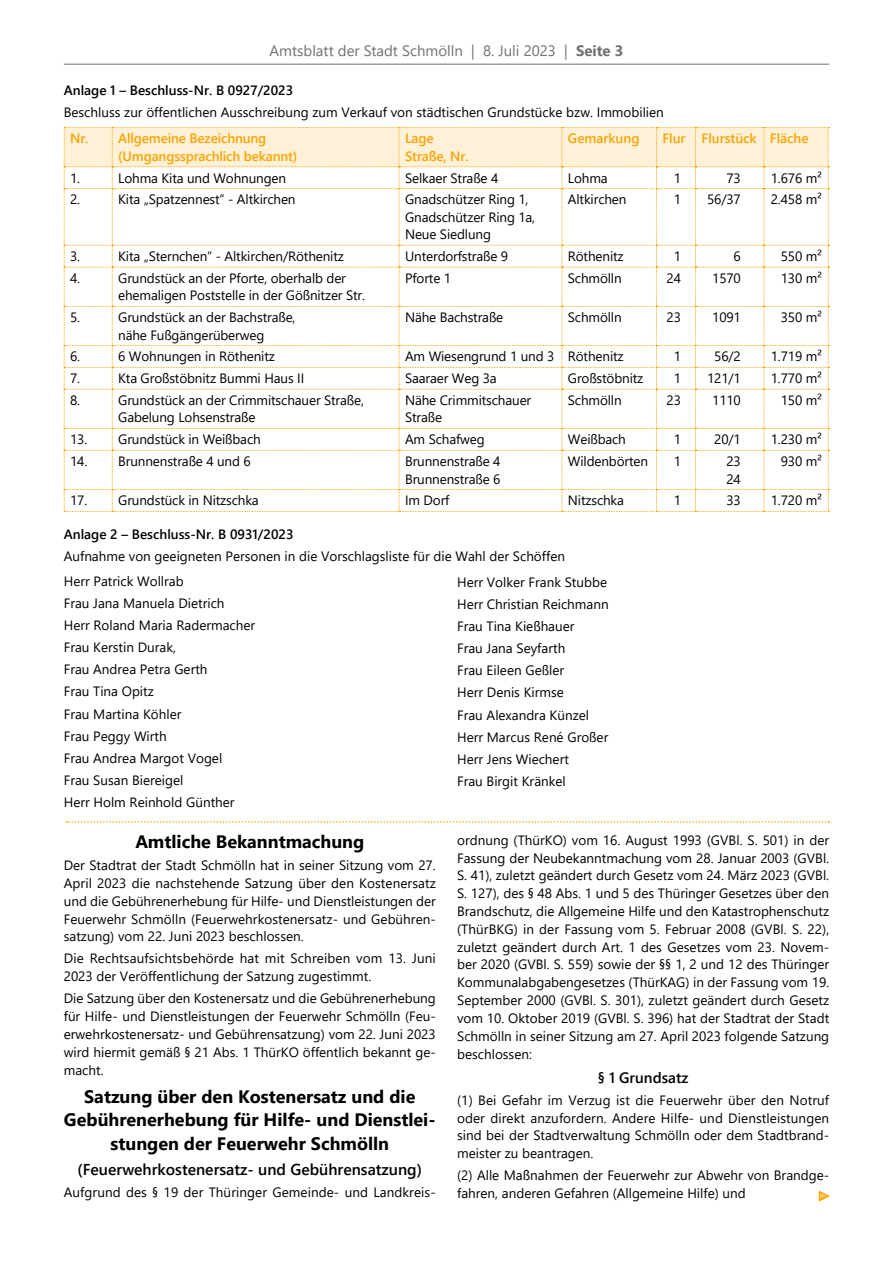
<style>
.page{position:relative;width:893px;height:1263px;background:#fff}
.page>*{position:absolute;margin:0;border:0;box-sizing:border-box;transform-origin:0 0}
.t1{font:700 18px/23.7px "Segoe UI";color:#000;text-align:center}
.t2{font:600 15.75px "Segoe UI";color:#000}
.t3{font:15px "Segoe UI";color:#707173}
.t4{font:600 15px "Segoe UI";color:#000}
.t5{font:13.5px/17.9px "Segoe UI";color:#000}
.t6{font:600 13.5px/17.4px "Segoe UI";letter-spacing:-.01em;color:#faa401}
.t7{font:600 13.5px "Segoe UI";color:#000}
.t8{font:9px "Arial Narrow";color:#fcc867}
.s1{font-weight:700}
</style>
<div class="page">
<hr style="left:64px;top:64px;width:765px;height:1px;background:#707173">
<svg style="left:66px;top:821px;width:763px;height:1px"></svg>
<svg style="left:818px;top:1190px;width:12px;height:12px"></svg>
<svg style="left:64px;top:127px;width:765px;height:385px"></svg>
<p class="t3" style="left:269px;top:36px;width:343px">Amtsblatt der Stadt Schmölln | 8. Juli 2023 | <span class="s1">Seite</span></p>
<p class="t7" style="left:64px;top:77px;width:231px">Anlage 1 – Beschluss-Nr. B 0927/2023</p>
<p class="t5" style="left:64px;top:102px;width:602px">Beschluss zur öffentlichen Ausschreibung zum Verkauf von städtischen Grundstücke bzw. Immobilien</p>
<p class="t6" style="left:118px;top:129px;width:181px;text-indent:-48px">Nr. Allgemeine Bezeichnung (Umgangssprachlich bekannt)</p>
<p class="t6" style="left:405px;top:129px;width:65px">Lage<br>Straße, Nr.</p>
<p class="t6" style="left:568px;top:129px;width:73px">Gemarkung</p>
<p class="t6" style="left:662px;top:129px;width:148px">Flur Flurstück Fläche</p>
<p class="t5" style="left:70px;top:168px;width:12px">1.</p>
<p class="t5" style="left:118px;top:168px;width:169px">Lohma Kita und Wohnungen</p>
<p class="t5" style="left:405px;top:168px;width:95px">Selkaer Straße 4</p>
<p class="t5" style="left:568px;top:168px;width:41px">Lohma</p>
<p class="t5" style="left:674px;top:168px;width:9px">1</p>
<p class="t5" style="left:726px;top:168px;width:16px">73</p>
<p class="t5" style="left:771px;top:168px;width:53px">1.676 m²</p>
<p class="t5" style="left:70px;top:190px;width:12px">2.</p>
<p class="t5" style="left:118px;top:190px;width:179px">Kita „Spatzennest“ - Altkirchen</p>
<p class="t5" style="left:405px;top:190px;width:132px;line-height:17.4px">Gnadschützer Ring 1,<br>Gnadschützer Ring 1a,<br>Neue Siedlung</p>
<p class="t5" style="left:568px;top:190px;width:60px">Altkirchen</p>
<p class="t5" style="left:674px;top:190px;width:9px">1</p>
<p class="t5" style="left:707px;top:190px;width:35px">56/37</p>
<p class="t5" style="left:771px;top:190px;width:53px">2.458 m²</p>
<p class="t5" style="left:70px;top:246px;width:12px">3.</p>
<p class="t5" style="left:118px;top:246px;width:227px">Kita „Sternchen“ - Altkirchen/Röthenitz</p>
<p class="t5" style="left:405px;top:246px;width:105px">Unterdorfstraße 9</p>
<p class="t5" style="left:568px;top:246px;width:57px">Röthenitz</p>
<p class="t5" style="left:674px;top:246px;width:9px">1</p>
<p class="t5" style="left:734px;top:246px;width:9px">6</p>
<p class="t5" style="left:781px;top:246px;width:43px">550 m²</p>
<p class="t5" style="left:70px;top:268px;width:12px">4.</p>
<p class="t5" style="left:118px;top:268px;width:248px;line-height:17.4px">Grundstück an der Pforte, oberhalb der ehemaligen Poststelle in der Gößnitzer Str.</p>
<p class="t5" style="left:405px;top:268px;width:48px">Pforte 1</p>
<p class="t5" style="left:568px;top:268px;width:55px">Schmölln</p>
<p class="t5" style="left:667px;top:268px;width:16px">24</p>
<p class="t5" style="left:712px;top:268px;width:30px">1570</p>
<p class="t5" style="left:781px;top:268px;width:43px">130 m²</p>
<p class="t5" style="left:70px;top:307px;width:12px">5.</p>
<p class="t5" style="left:118px;top:307px;width:179px;line-height:17.4px">Grundstück an der Bachstraße, nähe Fußgängerüberweg</p>
<p class="t5" style="left:405px;top:307px;width:100px">Nähe Bachstraße</p>
<p class="t5" style="left:568px;top:307px;width:55px">Schmölln</p>
<p class="t5" style="left:667px;top:307px;width:16px">23</p>
<p class="t5" style="left:712px;top:307px;width:30px">1091</p>
<p class="t5" style="left:781px;top:307px;width:43px">350 m²</p>
<p class="t5" style="left:70px;top:346px;width:12px">6.</p>
<p class="t5" style="left:118px;top:346px;width:158px">6 Wohnungen in Röthenitz</p>
<p class="t5" style="left:405px;top:346px;width:220px">Am Wiesengrund 1 und 3 Röthenitz</p>
<p class="t5" style="left:674px;top:346px;width:9px">1</p>
<p class="t5" style="left:714px;top:346px;width:28px">56/2</p>
<p class="t5" style="left:771px;top:346px;width:53px">1.719 m²</p>
<p class="t5" style="left:70px;top:368px;width:12px">7.</p>
<p class="t5" style="left:118px;top:368px;width:188px">Kta Großstöbnitz Bummi Haus II</p>
<p class="t5" style="left:405px;top:368px;width:93px">Saaraer Weg 3a</p>
<p class="t5" style="left:568px;top:368px;width:77px">Großstöbnitz</p>
<p class="t5" style="left:674px;top:368px;width:9px">1</p>
<p class="t5" style="left:707px;top:368px;width:35px">121/1</p>
<p class="t5" style="left:771px;top:368px;width:53px">1.770 m²</p>
<p class="t5" style="left:70px;top:390px;width:12px">8.</p>
<p class="t5" style="left:118px;top:390px;width:247px;line-height:17.4px">Grundstück an der Crimmitschauer Straße,<br>Gabelung Lohsenstraße</p>
<p class="t5" style="left:405px;top:390px;width:128px;line-height:17.4px">Nähe Crimmitschauer<br>Straße</p>
<p class="t5" style="left:568px;top:390px;width:55px">Schmölln</p>
<p class="t5" style="left:667px;top:390px;width:16px">23</p>
<p class="t5" style="left:712px;top:390px;width:30px">1110</p>
<p class="t5" style="left:781px;top:390px;width:43px">150 m²</p>
<p class="t5" style="left:70px;top:429px;width:192px">13. Grundstück in Weißbach</p>
<p class="t5" style="left:405px;top:429px;width:81px">Am Schafweg</p>
<p class="t5" style="left:568px;top:429px;width:60px">Weißbach</p>
<p class="t5" style="left:674px;top:429px;width:9px">1</p>
<p class="t5" style="left:714px;top:429px;width:28px">20/1</p>
<p class="t5" style="left:771px;top:429px;width:53px">1.230 m²</p>
<p class="t5" style="left:70px;top:451px;width:182px">14. Brunnenstraße 4 und 6</p>
<p class="t5" style="left:405px;top:451px;width:97px;line-height:17.4px">Brunnenstraße 4<br>Brunnenstraße 6</p>
<p class="t5" style="left:568px;top:451px;width:82px">Wildenbörten</p>
<p class="t5" style="left:674px;top:451px;width:9px">1</p>
<p class="t5" style="left:726px;top:451px;width:16px;line-height:17.4px">23<br>24</p>
<p class="t5" style="left:781px;top:451px;width:43px">930 m²</p>
<p class="t5" style="left:70px;top:490px;width:190px">17. Grundstück in Nitzschka</p>
<p class="t5" style="left:405px;top:490px;width:46px">Im Dorf</p>
<p class="t5" style="left:568px;top:490px;width:58px">Nitzschka</p>
<p class="t5" style="left:674px;top:490px;width:9px">1</p>
<p class="t5" style="left:726px;top:490px;width:16px">33</p>
<p class="t5" style="left:771px;top:490px;width:53px">1.720 m²</p>
<p class="t7" style="left:64px;top:522px;width:231px">Anlage 2 – Beschluss-Nr. B 0931/2023</p>
<p class="t5" style="left:64px;top:543px;width:503px;line-height:24.8px">Aufnahme von geeigneten Personen in die Vorschlagsliste für die Wahl der Schöffen<br>Herr Patrick Wollrab</p>
<p class="t5" style="left:64px;top:591px;width:193px;line-height:22px">Frau Jana Manuela Dietrich<br>Herr Roland Maria Radermacher<br>Frau Kerstin Durak,<br>Frau Andrea Petra Gerth<br>Frau Tina Opitz<br>Frau Martina Köhler<br>Frau Peggy Wirth<br>Frau Andrea Margot Vogel<br>Frau Susan Biereigel<br>Herr Holm Reinhold Günther</p>
<p class="t5" style="left:457px;top:570px;width:153px;line-height:22px">Herr Volker Frank Stubbe<br>Herr Christian Reichmann<br>Frau Tina Kießhauer<br>Frau Jana Seyfarth<br>Frau Eileen Geßler<br>Herr Denis Kirmse<br>Frau Alexandra Künzel<br>Herr Marcus René Großer<br>Herr Jens Wiechert<br>Frau Birgit Kränkel</p>
<h1 class="t1" style="left:135px;top:828px;width:230px">Amtliche Bekanntmachung</h1>
<p class="t5" style="left:64px;top:855px;width:374px;text-align:justify">Der Stadtrat der Stadt Schmölln hat in seiner Sitzung vom 27.<br>April 2023 die nachstehende Satzung über den Kostenersatz und die Gebührenerhebung für Hilfe- und Dienstleistungen der Feuerwehr Schmölln (Feuerwehrkostenersatz- und Gebühren&shy;satzung) vom 22. Juni 2023 beschlossen.</p>
<p class="t5" style="left:64px;top:948px;width:374px">Die Rechtsaufsichtsbehörde hat mit Schreiben vom 13. Juni<br>2023 der Veröffentlichung der Satzung zugestimmt.</p>
<p class="t5" style="left:64px;top:988px;width:374px;text-align:justify">Die Satzung über den Kostenersatz und die Gebührenerhebung für Hilfe- und Dienstleistungen der Feuerwehr Schmölln (Feu&shy;erwehrkostenersatz- und Gebührensatzung) vom 22. Juni 2023 wird hiermit gemäß § 21 Abs. 1 ThürKO öffentlich bekannt ge&shy;macht.</p>
<h1 class="t1" style="left:64px;top:1083px;width:373px">Satzung über den Kostenersatz und die<br>Gebührenerhebung für Hilfe- und Dienstlei&shy;stungen der Feuerwehr Schmölln</h1>
<p class="t2" style="left:77px;top:1155px;width:346px">(Feuerwehrkostenersatz- und Gebührensatzung)</p>
<p class="t5" style="left:64px;top:1182px;width:374px">Aufgrund des § 19 der Thüringer Gemeinde- und Landkreis-</p>
<p class="t5" style="left:457px;top:830px;width:374px;text-align:justify">ordnung (ThürKO) vom 16. August 1993 (GVBl. S. 501) in der Fassung der Neubekanntmachung vom 28. Januar 2003 (GVBl.<br>S. 41), zuletzt geändert durch Gesetz vom 24. März 2023 (GVBl.<br>S. 127), des § 48 Abs. 1 und 5 des Thüringer Gesetzes über den Brandschutz, die Allgemeine Hilfe und den Katastrophenschutz (ThürBKG) in der Fassung vom 5. Februar 2008 (GVBl. S. 22), zuletzt geändert durch Art. 1 des Gesetzes vom 23. Novem&shy;ber 2020 (GVBl. S. 559) sowie der §§ 1, 2 und 12 des Thüringer Kommunalabgabengesetzes (ThürKAG) in der Fassung vom 19.<br>September 2000 (GVBl. S. 301), zuletzt geändert durch Gesetz vom 10. Oktober 2019 (GVBl. S. 396) hat der Stadtrat der Stadt Schmölln in seiner Sitzung am 27. April 2023 folgende Satzung beschlossen:</p>
<p class="t4" style="left:598px;top:1063px;width:92px">§ 1 Grundsatz</p>
<p class="t5" style="left:457px;top:1090px;width:374px;text-align:justify">(1) Bei Gefahr im Verzug ist die Feuerwehr über den Notruf oder direkt anzufordern. Andere Hilfe- und Dienstleistungen sind bei der Stadtverwaltung Schmölln oder dem Stadtbrand&shy;meister zu beantragen.</p>
<p class="t5" style="left:457px;top:1165px;width:374px">(2) Alle Maßnahmen der Feuerwehr zur Abwehr von Brandge&shy;fahren, anderen Gefahren (Allgemeine Hilfe) und</p>
<p class="t8" style="left:820px;top:1189px;width:10px">►</p>
</div>
